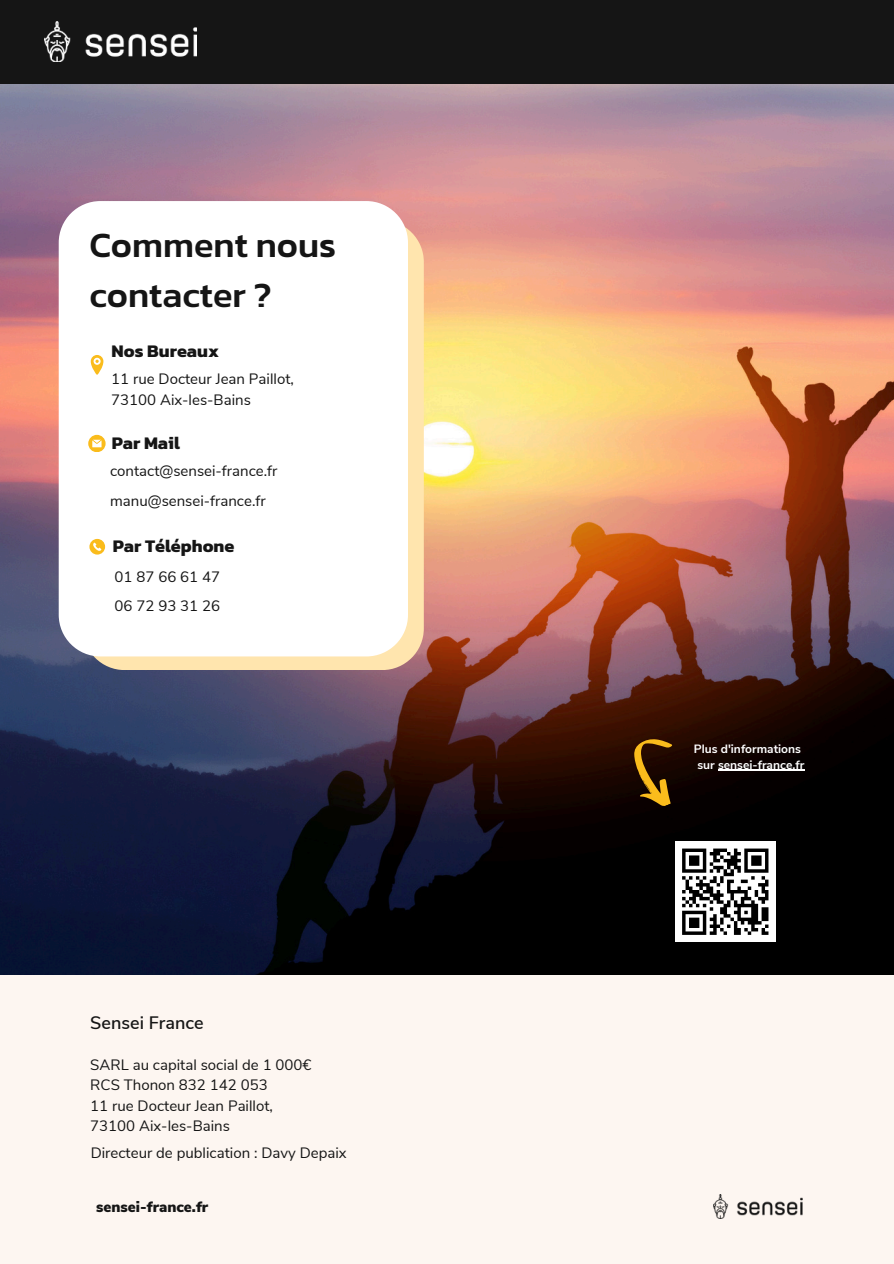
<style>
.page{position:relative;width:894px;height:1264px;background:#fff}
.page>*{position:absolute;margin:0;border:0;box-sizing:border-box;transform-origin:0 0}
.t1{font:500 36px/49.5px "Kanit";color:#151515}
.t2{font:700 18px "Kanit";color:#151515}
.t3{font:600 18px "Nunito Sans";color:#151515}
.t4{font:15px/20.2px "Nunito Sans";color:#151515}
.t5{font:900 15px "Nunito Sans";color:#151515}
.t6{font:700 12px/16px "Nunito Sans";color:#fff;text-align:center}
</style>
<div class="page">
<img style="left:0;top:84px;width:893px;height:891px">
<div style="left:0;top:975px;width:893px;height:239px;background:#fdf6f1"></div>
<div style="left:675px;top:841px;width:100px;height:100px;background:#fff"></div>
<svg style="left:682px;top:848px;width:86px;height:86px"></svg>
<div style="left:0;top:1192px;width:893px;height:71px;background:#fdf6f1"></div>
<div style="left:83px;top:220px;width:340px;height:450px;background:#ffe5ae;border-radius:42px"></div>
<div style="left:59px;top:201px;width:349px;height:455px;background:#fff;border-radius:42px"></div>
<svg style="left:91px;top:355px;width:12px;height:19px"></svg>
<svg style="left:88px;top:435px;width:17px;height:17px"></svg>
<svg style="left:89px;top:539px;width:16px;height:15px"></svg>
<img style="left:713px;top:1194px;width:89px;height:23px">
<svg style="left:634px;top:738px;width:38px;height:68px;background:#624009"></svg>
<div style="left:0;top:0;width:893px;height:84px;background:#151515"></div>
<img style="left:45px;top:22px;width:152px;height:39px">
<hr style="left:717px;top:769px;width:87px;height:1px;background:#fff">
<h1 class="t1" style="left:89px;top:219px;width:248px">Comment nous contacter ?</h1>
<p class="t2" style="left:111px;top:337px;width:109px">Nos Bureaux</p>
<p class="t4" style="left:111px;top:368px;width:184px">11 rue Docteur Jean Paillot,<br>73100 Aix-les-Bains</p>
<p class="t2" style="left:112px;top:429px;width:70px">Par Mail</p>
<p class="t4" style="left:110px;top:455px;width:169px;line-height:29.2px">contact@sensei-france.fr manu@sensei-france.fr</p>
<p class="t2" style="left:113px;top:532px;width:123px">Par Téléphone</p>
<p class="t4" style="left:115px;top:561px;width:107px;line-height:29.2px">01 87 66 61 47<br>06 72 93 31 26</p>
<p class="t3" style="left:90px;top:1009px;width:115px">Sensei France</p>
<p class="t4" style="left:90px;top:1053px;width:223px">SARL au capital social de 1 000€<br>RCS Thonon 832 142 053<br>11 rue Docteur Jean Paillot,<br>73100 Aix-les-Bains</p>
<p class="t4" style="left:91px;top:1141px;width:257px">Directeur de publication : Davy Depaix</p>
<p class="t5" style="left:96px;top:1195px;width:114px">sensei-france.fr</p>
<p class="t6" style="left:693px;top:740px;width:112px">Plus d'informations sur sensei-france.fr</p>
</div>
